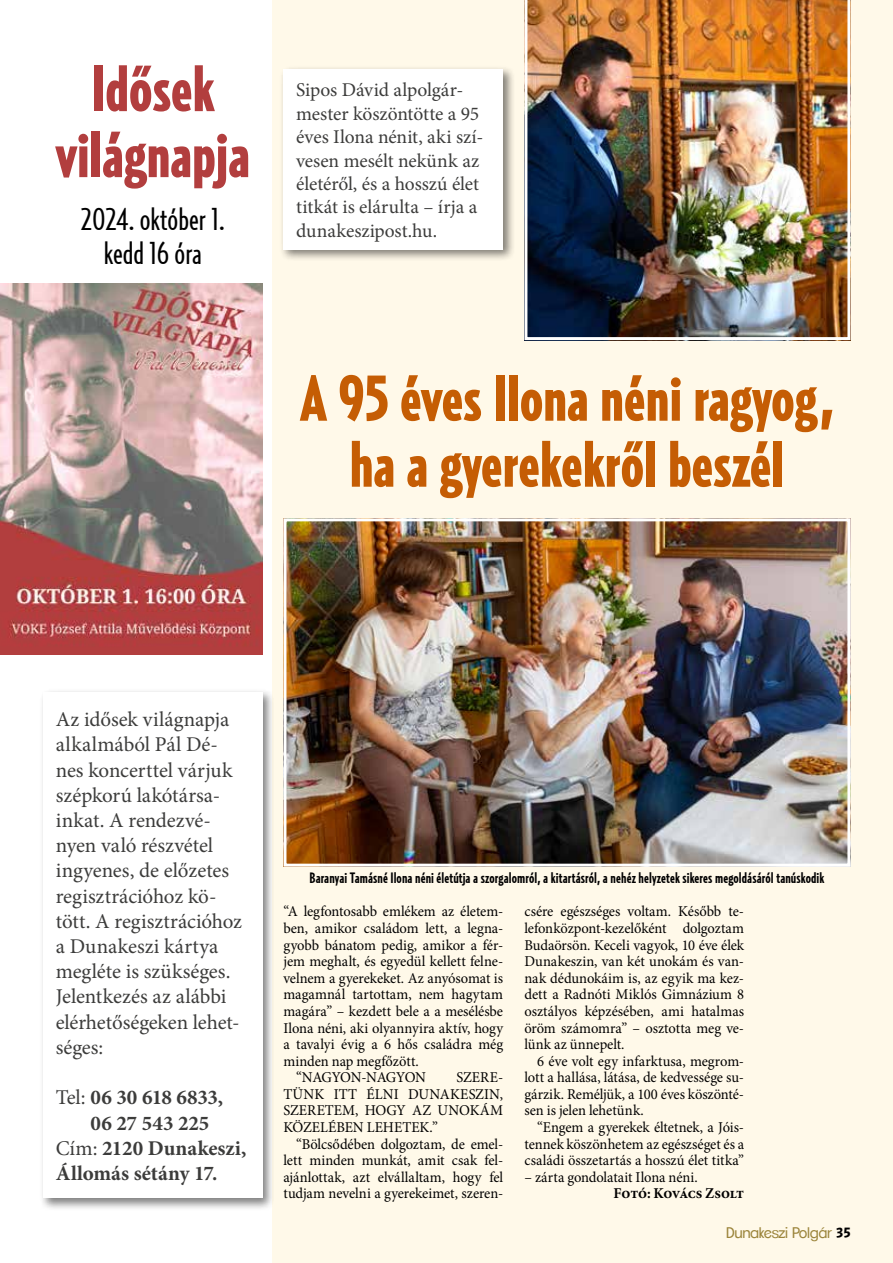
<style>
.page{position:relative;width:893px;height:1263px;background:#fff}
.page>*{position:absolute;margin:0;border:0;box-sizing:border-box;transform-origin:0 0}
.t1{font:900 extra-condensed 64.5px/66px "Relay";color:#c55d04;text-align:center}
.t2{font:900 extra-condensed 64.5px/66px "Relay";color:#b23e3e;text-align:center}
.t3{font:extra-condensed 31.5px/34.5px "Relay";color:#000;text-align:center}
.t4{font:21px/25.2px "Minion Pro";letter-spacing:-.005em;color:#3c3c3b}
.t5{font:700 21px "Minion Pro";color:#3c3c3b}
.t6{font:19.5px/23.4px "Minion Pro";letter-spacing:-.005em;color:#3c3c3b}
.t7{font:15px/16.6px "Minion Pro";letter-spacing:-.005em;color:#000;text-align:justify}
.t8{font:700 extra-condensed 15px "Relay";letter-spacing:.005em;color:#000}
.t9{font:15px "Clemente P Dag";letter-spacing:-.02em;color:#9b843a}
.t10{font:700 15px "Minion Pro";letter-spacing:-.02em;color:#000}
.t11{font:15px "Minion Pro";letter-spacing:-.025em;color:#000}
.s1{font-weight:400}
.s2{font-family:"Polo Ze 11 K Bold";color:#000}
</style>
<div class="page">
<div style="left:273px;top:0;width:620px;height:1263px;background:#fff9e9"></div>
<div style="left:279px;top:65px;width:236px;height:197px;background:#000;opacity:.5"></div>
<div style="left:283px;top:69px;width:220px;height:180px;background:#fff"></div>
<img style="left:524px;top:0;width:326px;height:340px">
<img style="left:287px;top:522px;width:559px;height:341px">
<div style="left:283px;top:518px;width:567px;height:349px;border:3px solid #fff"></div>
<div style="left:39px;top:688px;width:236px;height:523px;background:#000;opacity:.5"></div>
<div style="left:43px;top:692px;width:220px;height:506px;background:#fff"></div>
<img style="left:0;top:283px;width:262px;height:371px">
<h1 class="t2" style="left:56px;top:54px;width:196px">Idősek világnapja</h1>
<h2 class="t3" style="left:81px;top:200px;width:146px">2024. október 1. kedd 16 óra</h2>
<h3 class="t6" style="left:296px;top:78px;width:189px">Sipos Dávid alpolgár&shy;mester köszöntötte a 95 éves Ilona nénit, aki szí&shy;vesen mesélt nekünk az életéről, és a hosszú élet titkát is elárulta – írja a dunakeszipost.hu.</h3>
<h1 class="t1" style="left:300px;top:364px;width:536px">A 95 éves Ilona néni ragyog, ha a gyerekekről beszél</h1>
<p class="t4" style="left:56px;top:707px;width:188px">Az idősek világnapja alkalmából Pál Dé&shy;nes koncerttel várjuk szépkorú lakótársa&shy;inkat. A rendezvé&shy;nyen való részvétel ingyenes, de előzetes regisztrációhoz kö&shy;tött. A regisztrációhoz a Dunakeszi kártya megléte is szükséges.<br>Jelentkezés az alábbi elérhetőségeken lehet&shy;séges:</p>
<h3 class="t5" style="left:56px;top:1083px;width:169px"><span class="s1">Tel:</span> 06 30 618 6833,</h3>
<h3 class="t5" style="left:91px;top:1108px;width:120px">06 27 543 225</h3>
<h3 class="t5" style="left:56px;top:1133px;width:192px"><span class="s1">Cím:</span> 2120 Dunakeszi,</h3>
<h3 class="t5" style="left:56px;top:1158px;width:163px">Állomás sétány 17.</h3>
<p class="t8" style="left:309px;top:869px;width:516px">Baranyai Tamásné Ilona néni életútja a szorgalomról, a kitartásról, a nehéz helyzetek sikeres megoldásáról tanúskodik</p>
<p class="t7" style="left:283px;top:903px;width:221px">“A legfontosabb emlékem az életem-</p>
<p class="t7" style="left:283px;top:920px;width:221px">ben, amikor családom lett, a legna-</p>
<p class="t7" style="left:283px;top:936px;width:221px">gyobb bánatom pedig, amikor a fér-</p>
<p class="t7" style="left:283px;top:953px;width:221px">jem meghalt, és egyedül kellett felne-</p>
<p class="t7" style="left:283px;top:970px;width:221px">velnem a gyerekeket. Az anyósomat is</p>
<p class="t7" style="left:283px;top:986px;width:221px">magamnál tartottam, nem hagytam</p>
<p class="t7" style="left:283px;top:1003px;width:221px">magára” – kezdett bele a a mesélésbe</p>
<p class="t7" style="left:283px;top:1019px;width:221px">Ilona néni, aki olyannyira aktív, hogy</p>
<p class="t7" style="left:283px;top:1036px;width:221px">a tavalyi évig a 6 hős családra még</p>
<p class="t7" style="left:283px;top:1053px;width:137px">minden nap megfőzött.</p>
<p class="t11" style="left:296px;top:1067px;width:131px">“NAGYON-NAGYON</p>
<p class="t7" style="left:524px;top:903px;width:221px">csére egészséges voltam. Később te&shy;lefonközpont-kezelőként dolgoztam Budaörsön. Keceli vagyok, 10 éve élek Dunakeszin, van két unokám és van&shy;nak dédunokáim is, az egyik ma kez&shy;dett a Radnóti Miklós Gimnázium 8 osztályos képzésében, ami hatalmas öröm számomra” – osztotta meg ve&shy;lünk az ünnepelt.</p>
<p class="t7" style="left:524px;top:1053px;width:221px;text-indent:13px">6 éve volt egy infarktusa, megrom&shy;lott a hallása, látása, de kedvessége su&shy;gárzik. Reméljük, a 100 éves köszönté&shy;sen is jelen lehetünk.</p>
<p class="t7" style="left:524px;top:1119px;width:221px;text-indent:13px">“Engem a gyerekek éltetnek, a Jóis&shy;tennek köszönhetem az egészséget és a családi összetartás a hosszú élet titka”</p>
<p class="t7" style="left:524px;top:1169px;width:175px">– zárta gondolatait Ilona néni.</p>
<p class="t10" style="left:614px;top:1183px;width:132px">Fotó: Kovács Zsolt</p>
<p class="t7" style="left:283px;top:1069px;width:221px;text-indent:173px">SZERE-TÜNK ITT ÉLNI DUNAKESZIN, SZERETEM, HOGY AZ UNOKÁM KÖZELÉBEN LEHETEK.”</p>
<p class="t7" style="left:283px;top:1135px;width:221px;text-indent:13px">“Bölcsődében dolgoztam, de emel&shy;lett minden munkát, amit csak fel&shy;ajánlottak, azt elvállaltam, hogy fel tudjam nevelni a gyerekeimet, szeren-</p>
<p class="t9" style="left:726px;top:1223px;width:126px">Dunakeszi Polgár <span class="s2">35</span></p>
</div>
